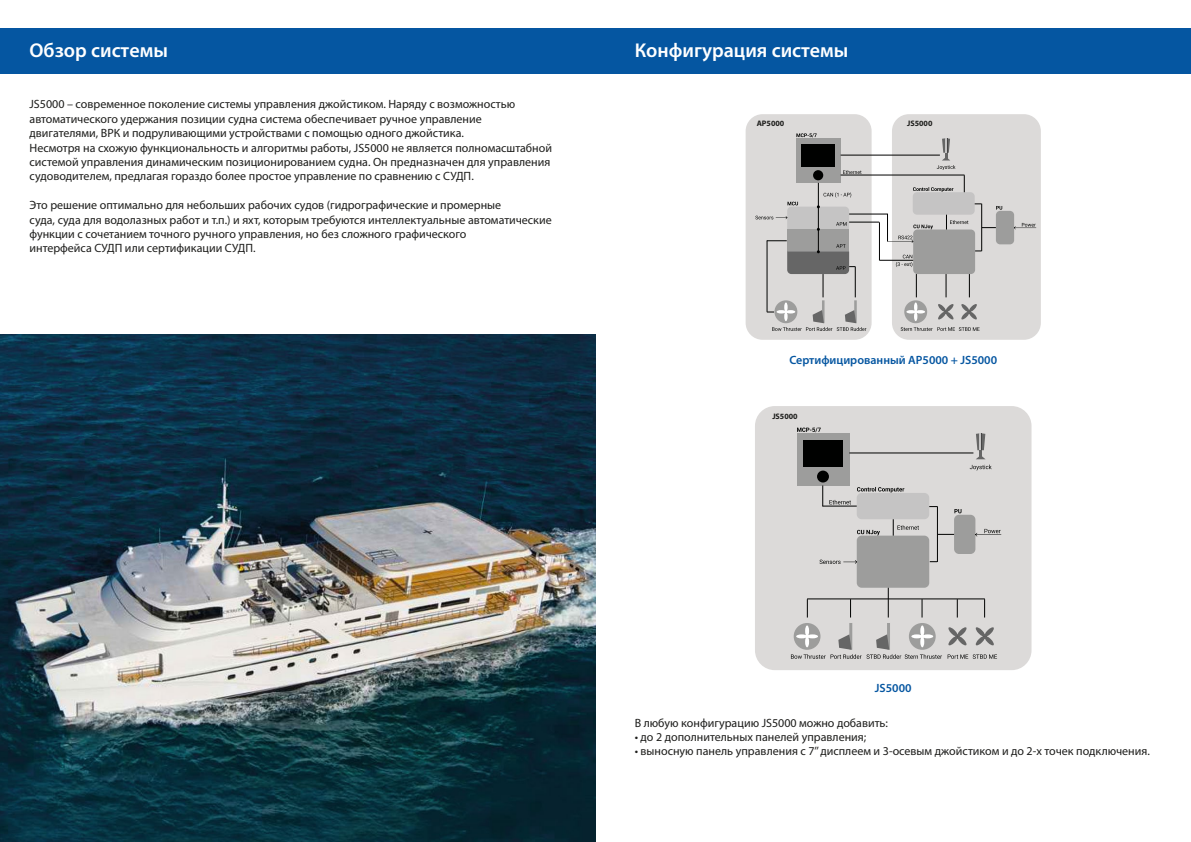
<style>
.page{position:relative;width:1191px;height:842px;background:#fff}
.page>*{position:absolute;margin:0;border:0;box-sizing:border-box;transform-origin:0 0}
.t1{font:600 20px "Myriad Pro";color:#fff}
.t2{font:12px/14.4px "Myriad Pro";color:#1d1d1b}
.t3{font:600 12px "Myriad Pro";color:#0556a1}
.t4{font:700 8px "Myriad Pro";color:#1d1d1b}
</style>
<div class="page">
<div style="left:0;top:28px;width:1191px;height:46px;background:#0556a1"></div>
<img style="left:0;top:334px;width:595px;height:508px">
<div style="left:745px;top:114px;width:126px;height:226px;background:#dcdad9;border-radius:17px"></div>
<div style="left:892px;top:114px;width:148px;height:226px;background:#dcdad9;border-radius:17px"></div>
<div style="left:796px;top:138px;width:44px;height:45px;background:#9d9d9c"></div>
<div style="left:801px;top:144px;width:34px;height:23px;background:#000100"></div>
<div style="left:813px;top:170px;width:10px;height:10px;background:#000100;border-radius:50%"></div>
<div style="left:912px;top:192px;width:62px;height:23px;background:#c5c4c4;border-radius:4px"></div>
<div style="left:913px;top:230px;width:62px;height:44px;background:#9d9d9c;border-radius:4px"></div>
<div style="left:787px;top:229px;width:62px;height:23px;background:#9d9d9c"></div>
<hr style="left:818px;top:183px;width:1px;height:69px;background:#000100">
<svg style="left:896px;top:255px;width:16px;height:12px"></svg>
<svg style="left:843px;top:170px;width:18px;height:4px"></svg>
<svg style="left:913px;top:187px;width:40px;height:5px"></svg>
<svg style="left:938px;top:304px;width:16px;height:16px"></svg>
<svg style="left:961px;top:304px;width:16px;height:16px"></svg>
<svg style="left:900px;top:327px;width:79px;height:4px"></svg>
<div style="left:904px;top:300px;width:23px;height:23px;background:#9d9d9c;border-radius:50%"></div>
<svg style="left:906px;top:274px;width:19px;height:47px"></svg>
<svg style="left:945px;top:274px;width:1px;height:23px"></svg>
<svg style="left:969px;top:274px;width:1px;height:23px"></svg>
<svg style="left:946px;top:215px;width:22px;height:15px"></svg>
<hr style="left:840px;top:175px;width:124px;height:1px;background:#000100">
<svg style="left:964px;top:175px;width:1px;height:17px"></svg>
<hr style="left:849px;top:222px;width:30px;height:1px;background:#000100">
<hr style="left:879px;top:222px;width:1px;height:38px;background:#000100">
<hr style="left:879px;top:260px;width:34px;height:1px;background:#000100">
<svg style="left:936px;top:138px;width:19px;height:32px"></svg>
<hr style="left:840px;top:155px;width:100px;height:1px;background:#000100">
<svg style="left:887px;top:214px;width:46px;height:29px"></svg>
<hr style="left:849px;top:214px;width:38px;height:1px;background:#000100">
<svg style="left:755px;top:192px;width:96px;height:39px"></svg>
<svg style="left:767px;top:241px;width:99px;height:90px"></svg>
<svg style="left:796px;top:133px;width:20px;height:4px"></svg>
<div style="left:996px;top:211px;width:18px;height:33px;background:#9d9d9c;border-radius:4px"></div>
<svg style="left:996px;top:206px;width:6px;height:4px"></svg>
<svg style="left:1014px;top:223px;width:22px;height:6px"></svg>
<svg style="left:982px;top:227px;width:14px;height:1px"></svg>
<hr style="left:981px;top:204px;width:1px;height:47px;background:#000100">
<div style="left:755px;top:406px;width:276px;height:264px;background:#dcdad9;border-radius:20px"></div>
<div style="left:797px;top:433px;width:52px;height:52px;background:#9d9d9c"></div>
<div style="left:803px;top:440px;width:40px;height:27px;background:#000100"></div>
<div style="left:817px;top:471px;width:12px;height:11px;background:#000100;border-radius:50%"></div>
<div style="left:856px;top:493px;width:73px;height:26px;background:#c5c4c4;border-radius:5px"></div>
<div style="left:856px;top:536px;width:73px;height:52px;background:#9d9d9c;border-radius:5px"></div>
<svg style="left:829px;top:500px;width:22px;height:4px"></svg>
<svg style="left:857px;top:487px;width:47px;height:6px"></svg>
<svg style="left:857px;top:530px;width:23px;height:5px"></svg>
<svg style="left:797px;top:428px;width:23px;height:4px"></svg>
<svg style="left:819px;top:560px;width:38px;height:4px"></svg>
<svg style="left:893px;top:519px;width:26px;height:17px"></svg>
<hr style="left:822px;top:506px;width:34px;height:1px;background:#000100">
<svg style="left:822px;top:485px;width:1px;height:21px"></svg>
<svg style="left:969px;top:465px;width:22px;height:5px"></svg>
<svg style="left:976px;top:433px;width:9px;height:26px"></svg>
<hr style="left:849px;top:453px;width:124px;height:1px;background:#000100">
<svg style="left:791px;top:623px;width:206px;height:36px"></svg>
<svg style="left:807px;top:600px;width:1px;height:17px"></svg>
<svg style="left:850px;top:600px;width:1px;height:17px"></svg>
<svg style="left:921px;top:600px;width:1px;height:17px"></svg>
<svg style="left:957px;top:600px;width:1px;height:17px"></svg>
<svg style="left:984px;top:599px;width:1px;height:18px"></svg>
<hr style="left:807px;top:599px;width:177px;height:1px;background:#000100">
<svg style="left:888px;top:588px;width:1px;height:29px"></svg>
<div style="left:954px;top:515px;width:21px;height:39px;background:#9d9d9c;border-radius:5px"></div>
<svg style="left:954px;top:509px;width:7px;height:4px"></svg>
<svg style="left:975px;top:529px;width:26px;height:7px"></svg>
<svg style="left:938px;top:534px;width:16px;height:1px"></svg>
<hr style="left:937px;top:506px;width:1px;height:56px;background:#000100">
<h1 class="t1" style="left:30px;top:38px;width:140px">Обзор системы</h1>
<p class="t2" style="left:30px;top:97px;width:524px">JS5000 – современное поколение системы управления джойстиком. Наряду с возможностью автоматического удержания позиции судна система обеспечивает ручное управление двигателями, ВРК и подруливающими устройствами с помощью одного джойстика.<br>Несмотря на схожую функциональность и алгоритмы работы, JS5000 не является полномасштабной системой управления динамическим позиционированием судна. Он предназначен для управления судоводителем, предлагая гораздо более простое управление по сравнению с СУДП.</p>
<p class="t2" style="left:30px;top:198px;width:523px">Это решение оптимально для небольших рабочих судов (гидрографические и промерные<br>суда, суда для водолазных работ и т.п.) и яхт, которым требуются интеллектуальные автоматические функции с сочетанием точного ручного управления, но без сложного графического<br>интерфейса СУДП или сертификации СУДП.</p>
<h1 class="t1" style="left:634px;top:38px;width:215px">Конфигурация системы</h1>
<p class="t4" style="left:756px;top:118px;width:29px">AP5000</p>
<p class="t4" style="left:907px;top:118px;width:27px">JS5000</p>
<p class="t3" style="left:789px;top:352px;width:209px">Сертифицированный AP5000 + JS5000</p>
<p class="t4" style="left:772px;top:411px;width:27px">JS5000</p>
<p class="t3" style="left:875px;top:680px;width:38px">JS5000</p>
<p class="t2" style="left:634px;top:715px;width:255px">В любую конфигурацию JS5000 можно добавить:</p>
<p class="t2" style="left:634px;top:729px;width:233px">• до 2 дополнительных панелей управления;</p>
<p class="t2" style="left:634px;top:744px;width:517px">• выносную панель управления с 7’’ дисплеем и 3-осевым джойстиком и до 2-х точек подключения.</p>
</div>
